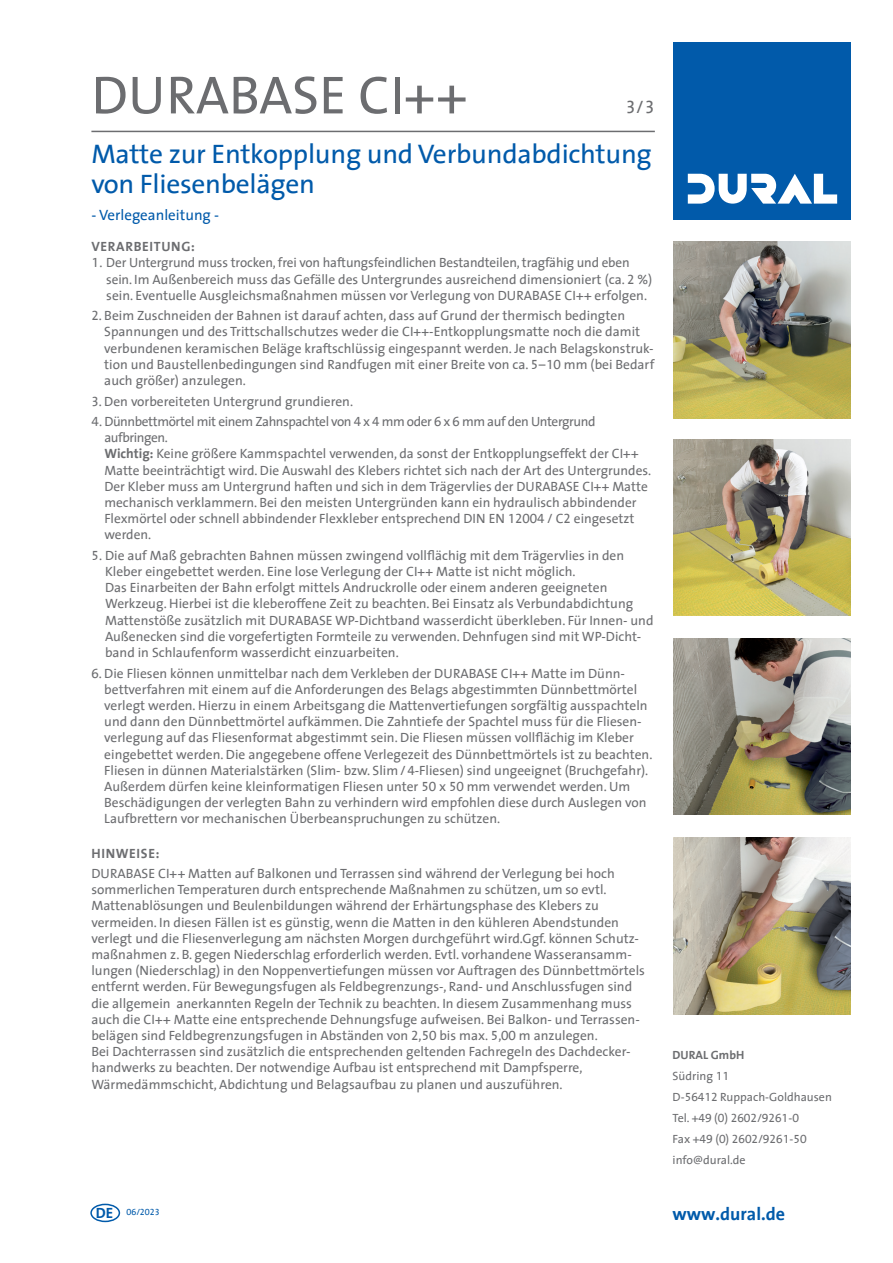
<style>
.page{position:relative;width:893px;height:1263px;background:#fff}
.page>*{position:absolute;margin:0;border:0;box-sizing:border-box;transform-origin:0 0}
.t1{font:54px "Dural The Sans";color:#6c6d70}
.t2{font:27px/30px "Dural The Sans";letter-spacing:-.01em;color:#015aaa}
.t3{font:700 18px "Dural The Sans";color:#015aaa}
.t4{font:18px "Dural The Sans";color:#6c6d70}
.t5{font:15px "Dural The Sans";color:#015aaa}
.t6{font:13.5px/16.2px "Dural The Sans";color:#6c6d70}
.t7{font:700 13.5px "Dural The Sans";letter-spacing:.05em;color:#6c6d70}
.t8{font:12px/21px "Dural The Sans";color:#6c6d70}
.t9{font:700 12px "Dural The Sans";color:#6c6d70}
.t10{font:9px "Dural The Sans";color:#015aaa}
.s1{font-weight:700}
.s2{font-weight:700;font-size:15px}
</style>
<div class="page">
<div style="left:90px;top:1204px;width:30px;height:18px;border:2px solid #015aaa;border-radius:50%"></div>
<div style="left:673px;top:43px;width:177px;height:177px;background:#015aaa"></div>
<svg style="left:688px;top:174px;width:149px;height:30px"></svg>
<hr style="left:91px;top:131px;width:564px;height:1px;background:#6c6d70">
<img style="left:674px;top:439px;width:177px;height:177px">
<img style="left:674px;top:837px;width:177px;height:177px">
<img style="left:674px;top:638px;width:176px;height:177px">
<img style="left:673px;top:241px;width:177px;height:177px">
<h1 class="t1" style="left:91px;top:50px;width:377px">DURABASE CI++</h1>
<h3 class="t4" style="left:626px;top:92px;width:30px">3/3</h3>
<h2 class="t2" style="left:91px;top:138px;width:562px">Matte zur Entkopplung und Verbundabdichtung von Fliesenbelägen</h2>
<p class="t5" style="left:91px;top:202px;width:129px">- Verlegeanleitung -</p>
<p class="t7" style="left:91px;top:235px;width:105px">VERARBEITUNG:</p>
<p class="t6" style="left:106px;top:254px;width:547px;text-indent:-15px">1. Der Untergrund muss trocken, frei von haftungsfeindlichen Bestandteilen, tragfähig und eben sein. Im Außenbereich muss das Gefälle des Untergrundes ausreichend dimensioniert (ca. 2 %) sein. Eventuelle Ausgleichsmaßnahmen müssen vor Verlegung von DURABASE CI++ erfolgen.</p>
<p class="t6" style="left:104px;top:307px;width:552px;text-indent:-13px">2. Beim Zuschneiden der Bahnen ist darauf achten, dass auf Grund der thermisch bedingten Spannungen und des Trittschallschutzes weder die CI++-Entkopplungsmatte noch die damit verbundenen keramischen Beläge kraftschlüssig eingespannt werden. Je nach Belagskonstruk&shy;tion und Baustellenbedingungen sind Randfugen mit einer Breite von ca. 5–10 mm (bei Bedarf auch größer) anzulegen.</p>
<p class="t6" style="left:91px;top:392px;width:263px">3. Den vorbereiteten Untergrund grundieren.</p>
<p class="t6" style="left:104px;top:413px;width:548px;text-indent:-13px">4. Dünnbettmörtel mit einem Zahnspachtel von 4 x 4 mm oder 6 x 6 mm auf den Untergrund aufbringen.<br><span class="s1">Wichtig:</span> Keine größere Kammspachtel verwenden, da sonst der Entkopplungseffekt der CI++ Matte beeinträchtigt wird. Die Auswahl des Klebers richtet sich nach der Art des Untergrundes.<br>Der Kleber muss am Untergrund haften und sich in dem Trägervlies der DURABASE CI++ Matte mechanisch verklammern. Bei den meisten Untergründen kann ein hydraulisch abbindender Flexmörtel oder schnell abbindender Flexkleber entsprechend DIN EN 12004 / C2 eingesetzt werden.</p>
<p class="t6" style="left:105px;top:547px;width:550px;text-indent:-14px">5. Die auf Maß gebrachten Bahnen müssen zwingend vollflächig mit dem Trägervlies in den Kleber eingebettet werden. Eine lose Verlegung der CI++ Matte ist nicht möglich.<br>Das Einarbeiten der Bahn erfolgt mittels Andruckrolle oder einem anderen geeigneten Werkzeug. Hierbei ist die kleberoffene Zeit zu beachten. Bei Einsatz als Verbundabdichtung Mattenstöße zusätzlich mit DURABASE WP-Dichtband wasserdicht überkleben. Für Innen- und Außenecken sind die vorgefertigten Formteile zu verwenden. Dehnfugen sind mit WP-Dicht&shy;band in Schlaufenform wasserdicht einzuarbeiten.</p>
<p class="t6" style="left:104px;top:664px;width:550px;text-indent:-13px">6. Die Fliesen können unmittelbar nach dem Verkleben der DURABASE CI++ Matte im Dünn&shy;bettverfahren mit einem auf die Anforderungen des Belags abgestimmten Dünnbettmörtel verlegt werden. Hierzu in einem Arbeitsgang die Mattenvertiefungen sorgfältig ausspachteln und dann den Dünnbettmörtel aufkämmen. Die Zahntiefe der Spachtel muss für die Fliesen&shy;verlegung auf das Fliesenformat abgestimmt sein. Die Fliesen müssen vollflächig im Kleber eingebettet werden. Die angegebene offene Verlegezeit des Dünnbettmörtels ist zu beachten.<br>Fliesen in dünnen Materialstärken (Slim- bzw. Slim/4-Fliesen) sind ungeeignet (Bruchgefahr).<br>Außerdem dürfen keine kleinformatigen Fliesen unter 50 x 50 mm verwendet werden. Um Beschädigungen der verlegten Bahn zu verhindern wird empfohlen diese durch Auslegen von Laufbrettern vor mechanischen Überbeanspruchungen zu schützen.</p>
<p class="t7" style="left:91px;top:842px;width:70px">HINWEISE:</p>
<p class="t6" style="left:91px;top:865px;width:555px">DURABASE CI++ Matten auf Balkonen und Terrassen sind während der Verlegung bei hoch sommerlichen Temperaturen durch entsprechende Maßnahmen zu schützen, um so evtl.<br>Mattenablösungen und Beulenbildungen während der Erhärtungsphase des Klebers zu vermeiden. In diesen Fällen ist es günstig, wenn die Matten in den kühleren Abendstunden verlegt und die Fliesenverlegung am nächsten Morgen durchgeführt wird.Ggf. können Schutz&shy;maßnahmen z. B. gegen Niederschlag erforderlich werden. Evtl. vorhandene Wasseransamm&shy;lungen (Niederschlag) in den Noppenvertiefungen müssen vor Auftragen des Dünnbettmörtels entfernt werden. Für Bewegungsfugen als Feldbegrenzungs-, Rand- und Anschlussfugen sind die allgemein anerkannten Regeln der Technik zu beachten. In diesem Zusammenhang muss auch die CI++ Matte eine entsprechende Dehnungsfuge aufweisen. Bei Balkon- und Terrassen&shy;belägen sind Feldbegrenzungsfugen in Abständen von 2,50 bis max. 5,00 m anzulegen.<br>Bei Dachterrassen sind zusätzlich die entsprechenden geltenden Fachregeln des Dachdecker&shy;handwerks zu beachten. Der notwendige Aufbau ist entsprechend mit Dampfsperre, Wärmedämmschicht, Abdichtung und Belagsaufbau zu planen und auszuführen.</p>
<p class="t10" style="left:96px;top:1204px;width:65px"><span class="s2">DE</span> 06/2023</p>
<p class="t9" style="left:673px;top:1045px;width:73px">DURAL GmbH</p>
<p class="t8" style="left:673px;top:1065px;width:161px">Südring 11<br>D-56412 Ruppach-Goldhausen<br>Tel. +49 (0) 2602/9261-0<br>Fax +49 (0) 2602/9261-50 info@dural.de</p>
<h3 class="t3" style="left:673px;top:1199px;width:114px">www.dural.de</h3>
</div>
